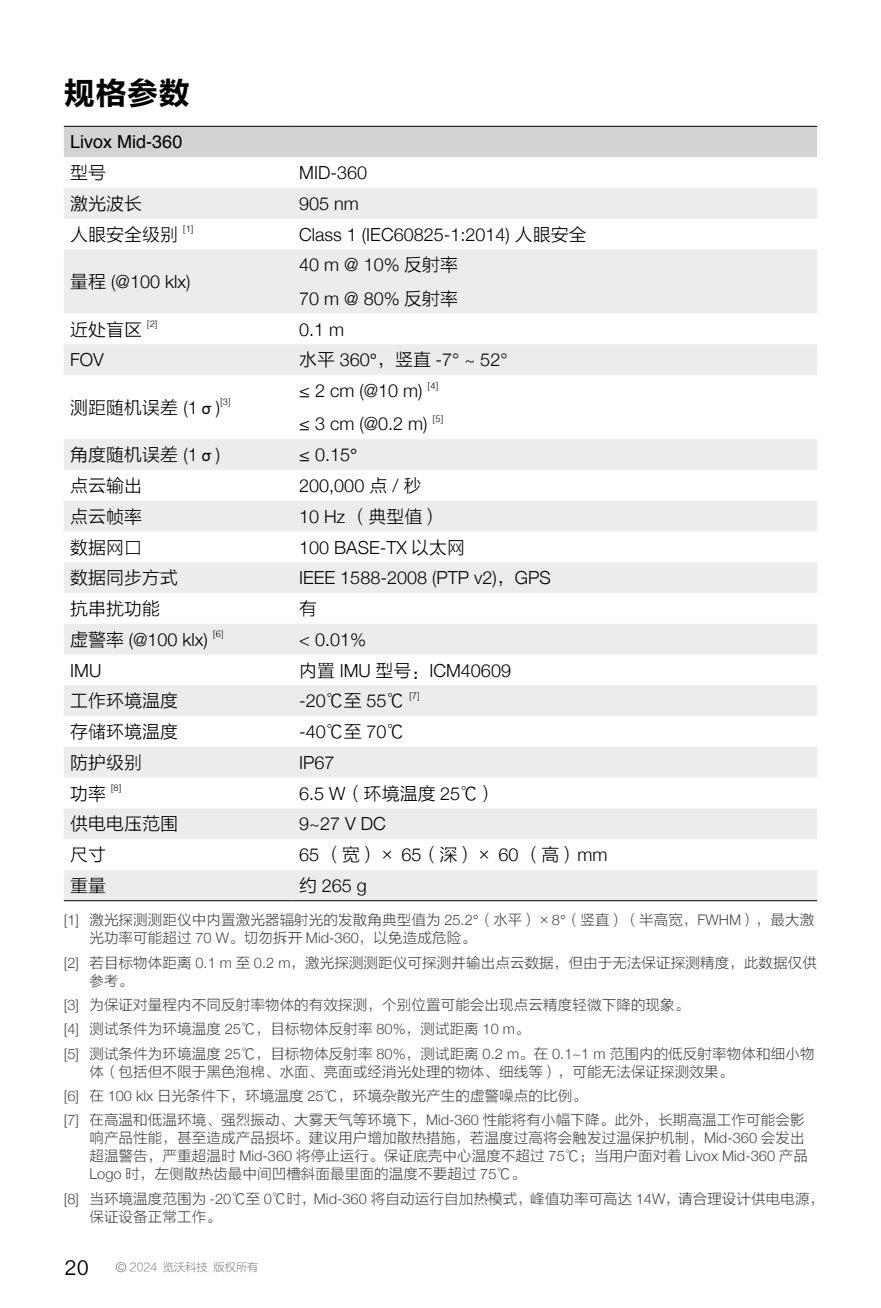
<style>
.page{position:relative;width:881px;height:1308px;background:#fff}
.page>*{position:absolute;margin:0;border:0;box-sizing:border-box;transform-origin:0 0}
.t1{font:31.5px "FZLTCHK GBK1 0";color:#000}
.t2{font:300 18px/33.3px "Helvetica Neue";color:#000}
.t3{font:18px "FZLTXHK";color:#000}
.t4{font:18px "Helvetica";color:#000}
.t5{font:18px "Gujarati Sangam MN";color:#000}
.t6{font:14.62px/18px "FZLTXHK";color:#4c4948}
.t7{font:11.25px "FZLTXHJW GB1 0";color:#7d7d7d}
.t8{font:300 9.22px "Helvetica";color:#000}
.s1{font-family:"FZLTXHK";font-weight:400}
.s2{font-family:"Helvetica";font-weight:400}
.s3{font-family:"Helvetica Neue";font-weight:300}
.s4{font-family:"Helvetica"}
.s5{font-family:"Helvetica";font-weight:300;font-size:13.5px}
</style>
<div class="page">
<div style="left:64px;top:127px;width:752px;height:30px;background:#d3d3d4"></div>
<svg style="left:64px;top:188px;width:752px;height:712px;fill:#ebecec"></svg>
<hr style="left:64px;top:126px;width:229px;height:1px;background:#000">
<hr style="left:293px;top:126px;width:523px;height:1px;background:#000">
<hr style="left:64px;top:900px;width:229px;height:1px;background:#000">
<hr style="left:293px;top:900px;width:523px;height:1px;background:#000">
<h1 class="t1" style="left:64px;top:75px;width:127px">规格参数</h1>
<p class="t4" style="left:70px;top:128px;width:114px">Livox Mid-360</p>
<p class="t3" style="left:70px;top:163px;width:37px">型号</p>
<p class="t2" style="left:299px;top:155px;width:69px">MID-360</p>
<p class="t3" style="left:70px;top:194px;width:73px">激光波长</p>
<p class="t2" style="left:299px;top:185px;width:61px">905 nm</p>
<p class="t3" style="left:70px;top:224px;width:109px">人眼安全级别</p>
<p class="t8" style="left:183px;top:221px;width:12px">[1]</p>
<p class="t2" style="left:299px;top:216px;width:289px">Class 1 (IEC60825-1:2014) <span class="s1">人眼安全</span></p>
<p class="t2" style="left:70px;top:264px;width:122px"><span class="s1">量程</span> (@100 klx)</p>
<p class="t2" style="left:299px;top:247px;width:160px">40 m @ 10% <span class="s1">反射率<br></span>70 m @ 80% <span class="s1">反射率</span></p>
<p class="t3" style="left:70px;top:319px;width:73px">近处盲区</p>
<p class="t8" style="left:147px;top:316px;width:12px">[2]</p>
<p class="t2" style="left:299px;top:311px;width:47px">0.1 m</p>
<p class="t2" style="left:70px;top:342px;width:35px">FOV</p>
<p class="t2" style="left:299px;top:342px;width:210px"><span class="s1">水平</span> 360<span class="s2">°</span><span class="s1">，竖直</span> -7° ~ 52°</p>
<p class="t3" style="left:70px;top:398px;width:151px">测距随机误差 <span class="s3">(1</span>σ<span class="s3">)</span></p>
<p class="t8" style="left:220px;top:394px;width:12px">[3]</p>
<p class="t2" style="left:299px;top:373px;width:125px">≤ 2 cm (@10 m)</p>
<p class="t8" style="left:427px;top:377px;width:12px">[4]</p>
<p class="t2" style="left:299px;top:406px;width:130px">≤ 3 cm (@0.2 m)</p>
<p class="t8" style="left:432px;top:411px;width:12px">[5]</p>
<p class="t3" style="left:70px;top:445px;width:151px">角度随机误差 <span class="s3">(1</span>σ<span class="s3">)</span></p>
<p class="t2" style="left:299px;top:437px;width:60px">≤ 0.15<span class="s2">°</span></p>
<p class="t3" style="left:70px;top:476px;width:73px">点云输出</p>
<p class="t2" style="left:299px;top:467px;width:124px">200,000 <span class="s1">点</span> / <span class="s1">秒</span></p>
<p class="t3" style="left:70px;top:506px;width:73px">点云帧率</p>
<p class="t3" style="left:299px;top:506px;width:143px"><span class="s3">10 Hz</span> （典型值）</p>
<p class="t3" style="left:70px;top:537px;width:73px">数据网口</p>
<p class="t2" style="left:299px;top:529px;width:167px">100 BASE-TX <span class="s1">以太网</span></p>
<p class="t3" style="left:70px;top:568px;width:109px">数据同步方式</p>
<p class="t2" style="left:299px;top:560px;width:253px">IEEE 1588-2008 (PTP v2)<span class="s1">，</span>GPS</p>
<p class="t3" style="left:70px;top:599px;width:91px">抗串扰功能</p>
<p class="t3" style="left:299px;top:599px;width:19px">有</p>
<p class="t2" style="left:70px;top:621px;width:139px"><span class="s1">虚警率</span> (@100 klx)</p>
<p class="t8" style="left:213px;top:626px;width:12px">[6]</p>
<p class="t2" style="left:299px;top:621px;width:68px">&lt; 0.01%</p>
<p class="t2" style="left:70px;top:652px;width:33px">IMU</p>
<p class="t2" style="left:299px;top:652px;width:213px"><span class="s1">内置</span> IMU <span class="s1">型号：</span>ICM40609</p>
<p class="t3" style="left:70px;top:691px;width:109px">工作环境温度</p>
<p class="t2" style="left:299px;top:683px;width:107px">-20<span class="s1">℃至</span> 55<span class="s1">℃</span></p>
<p class="t8" style="left:409px;top:687px;width:12px">[7]</p>
<p class="t3" style="left:70px;top:722px;width:109px">存储环境温度</p>
<p class="t2" style="left:299px;top:714px;width:107px">-40<span class="s1">℃至</span> 70<span class="s1">℃</span></p>
<p class="t3" style="left:70px;top:753px;width:73px">防护级别</p>
<p class="t2" style="left:299px;top:744px;width:37px">IP67</p>
<p class="t3" style="left:70px;top:783px;width:37px">功率</p>
<p class="t8" style="left:111px;top:780px;width:12px">[8]</p>
<p class="t3" style="left:299px;top:783px;width:198px"><span class="s3">6.5 W</span>（环境温度 <span class="s3">25</span>℃）</p>
<p class="t3" style="left:70px;top:814px;width:109px">供电电压范围</p>
<p class="t2" style="left:299px;top:806px;width:88px">9~27 V DC</p>
<p class="t3" style="left:70px;top:845px;width:37px">尺寸</p>
<p class="t3" style="left:299px;top:845px;width:310px"><span class="s3">65</span> （宽）× <span class="s3">65</span>（深）× <span class="s3">60</span> （高）<span class="s3">mm</span></p>
<p class="t3" style="left:70px;top:876px;width:37px">重量</p>
<p class="t2" style="left:299px;top:867px;width:69px"><span class="s1">约</span> 265 g</p>
<p class="t6" style="left:89px;top:911px;width:726px;text-indent:-26px"><span class="s3">[1]</span> 激光探测测距仪中内置激光器辐射光的发散角典型值为 <span class="s3">25.2</span><span class="s4">°</span>（水平）×<span class="s3">8</span><span class="s4">°</span>（竖直）（半高宽，<span class="s3">FWHM</span>），最大激光功率可能超过 <span class="s3">70 W</span>。切勿拆开 <span class="s3">Mid-360</span>，以免造成危险。</p>
<p class="t6" style="left:89px;top:953px;width:729px;text-indent:-26px"><span class="s3">[2]</span> 若目标物体距离 <span class="s3">0.1 m</span> 至 <span class="s3">0.2 m</span>，激光探测测距仪可探测并输出点云数据，但由于无法保证探测精度，此数据仅供参考。</p>
<p class="t6" style="left:64px;top:993px;width:752px;line-height:24.3px"><span class="s3">[3]</span> 为保证对量程内不同反射率物体的有效探测，个别位置可能会出现点云精度轻微下降的现象。<br><span class="s3">[4]</span> 测试条件为环境温度 <span class="s3">25</span>℃，目标物体反射率 <span class="s3">80%</span>，测试距离 <span class="s3">10 m</span>。<br><span class="s3">[5]</span> 测试条件为环境温度 <span class="s3">25</span>℃，目标物体反射率 <span class="s3">80%</span>，测试距离 <span class="s3">0.2 m</span>。在 <span class="s3">0.1~1 m</span> 范围内的低反射率物体和细小物</p>
<p class="t6" style="left:64px;top:1059px;width:742px;line-height:24.3px;text-indent:26px">体（包括但不限于黑色泡棉、水面、亮面或经消光处理的物体、细线等），可能无法保证探测效果。<br><span class="s3">[6]</span> 在 <span class="s3">100 klx</span> 日光条件下，环境温度 <span class="s3">25</span>℃，环境杂散光产生的虚警噪点的比例。<br><span class="s3">[7]</span> 在高温和低温环境、强烈振动、大雾天气等环境下，<span class="s3">Mid-360</span> 性能将有小幅下降。此外，长期高温工作可能会影</p>
<p class="t6" style="left:89px;top:1129px;width:720px">响产品性能，甚至造成产品损坏。建议用户增加散热措施，若温度过高将会触发过温保护机制，<span class="s3">Mid-360</span> 会发出超温警告，严重超温时 <span class="s3">Mid-360</span> 将停止运行。保证底壳中心温度不超过 <span class="s3">75</span>℃；当用户面对着 <span class="s3">Livox Mid-360</span> 产品<br><span class="s3">Logo</span> 时，左侧散热齿最中间凹槽斜面最里面的温度不要超过 <span class="s3">75</span>℃。</p>
<p class="t6" style="left:89px;top:1190px;width:736px;text-indent:-26px"><span class="s3">[8]</span> 当环境温度范围为 <span class="s3">-20</span>℃至 <span class="s3">0</span>℃时，<span class="s3">Mid-360</span> 将自动运行自加热模式，峰值功率可高达 <span class="s3">14W</span>，请合理设计供电电源，保证设备正常工作。</p>
<p class="t5" style="left:64px;top:1258px;width:26px">20</p>
<p class="t7" style="left:116px;top:1261px;width:144px"><span class="s5">©</span> 2024 览沃科技 版权所有</p>
</div>
